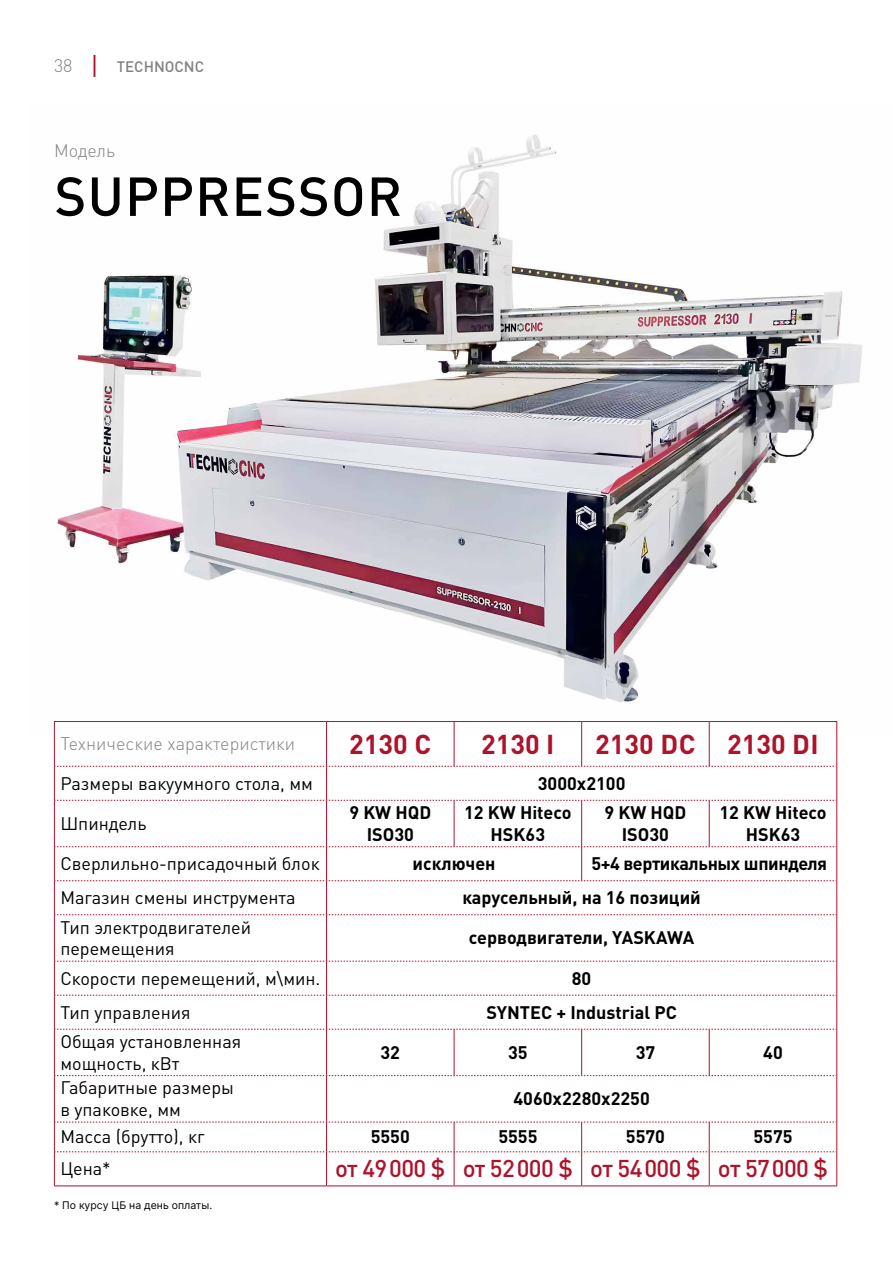
<style>
.page{position:relative;width:893px;height:1263px;background:#fff}
.page>*{position:absolute;margin:0;border:0;box-sizing:border-box;transform-origin:0 0}
.t1{font:500 54px "DIN Pro";letter-spacing:.02em;color:#000}
.t2{font:700 27px "DIN Pro";color:#ae132a}
.t3{font:500 24px "DIN Pro";letter-spacing:-.025em;color:#ae132a}
.t4{font:18px/21.6px "DIN Pro";color:#000}
.t5{font:700 18px/21.6px "DIN Pro";color:#000;text-align:center}
.t6{font:300 18px "DIN Pro";color:#808285}
.t7{font:700 18px "DIN Pro";letter-spacing:-.02em;color:#000}
.t8{font:500 15px "DIN Pro";color:#808285}
.t9{font:10.5px "Inter";color:#000}
.s1{font-weight:300;font-size:18px}
.s2{font-weight:400;font-size:25.5px;color:#ae132a}
</style>
<div class="page">
<img style="left:53px;top:134px;width:809px;height:604px">
<hr style="left:326px;top:722px;width:1px;height:44px;background:#ae132a">
<hr style="left:454px;top:722px;width:1px;height:44px;background:#ae132a">
<hr style="left:581px;top:722px;width:1px;height:44px;background:#ae132a">
<hr style="left:709px;top:722px;width:1px;height:44px;background:#ae132a">
<hr style="left:326px;top:766px;width:1px;height:34px;background:#ae132a">
<hr style="left:326px;top:800px;width:1px;height:46px;background:#ae132a">
<hr style="left:454px;top:800px;width:1px;height:46px;background:#ae132a">
<hr style="left:581px;top:800px;width:1px;height:46px;background:#ae132a">
<hr style="left:709px;top:800px;width:1px;height:46px;background:#ae132a">
<hr style="left:326px;top:847px;width:1px;height:33px;background:#ae132a">
<hr style="left:581px;top:847px;width:1px;height:33px;background:#ae132a">
<hr style="left:326px;top:881px;width:1px;height:33px;background:#ae132a">
<hr style="left:326px;top:915px;width:1px;height:46px;background:#ae132a">
<hr style="left:326px;top:961px;width:1px;height:34px;background:#ae132a">
<hr style="left:326px;top:995px;width:1px;height:34px;background:#ae132a">
<hr style="left:326px;top:1029px;width:1px;height:46px;background:#ae132a">
<hr style="left:454px;top:1029px;width:1px;height:46px;background:#ae132a">
<hr style="left:581px;top:1029px;width:1px;height:46px;background:#ae132a">
<hr style="left:709px;top:1029px;width:1px;height:46px;background:#ae132a">
<hr style="left:326px;top:1076px;width:1px;height:46px;background:#ae132a">
<hr style="left:326px;top:1152px;width:1px;height:33px;background:#ae132a">
<hr style="left:454px;top:1152px;width:1px;height:33px;background:#ae132a">
<hr style="left:581px;top:1152px;width:1px;height:33px;background:#ae132a">
<hr style="left:709px;top:1152px;width:1px;height:33px;background:#ae132a">
<svg style="left:55px;top:800px;width:781px;height:1px"></svg>
<svg style="left:55px;top:846px;width:781px;height:1px"></svg>
<svg style="left:55px;top:880px;width:781px;height:1px"></svg>
<svg style="left:55px;top:914px;width:781px;height:1px"></svg>
<svg style="left:55px;top:961px;width:781px;height:1px"></svg>
<svg style="left:55px;top:995px;width:781px;height:1px"></svg>
<svg style="left:55px;top:1029px;width:781px;height:1px"></svg>
<svg style="left:55px;top:1075px;width:781px;height:1px"></svg>
<svg style="left:55px;top:1122px;width:781px;height:30px"></svg>
<svg style="left:55px;top:766px;width:781px;height:1px"></svg>
<hr style="left:54px;top:721px;width:273px;height:1px;background:#ae132a">
<hr style="left:54px;top:722px;width:1px;height:44px;background:#ae132a">
<hr style="left:327px;top:721px;width:127px;height:1px;background:#ae132a">
<hr style="left:454px;top:721px;width:128px;height:1px;background:#ae132a">
<hr style="left:582px;top:721px;width:127px;height:1px;background:#ae132a">
<hr style="left:709px;top:721px;width:128px;height:1px;background:#ae132a">
<hr style="left:836px;top:722px;width:1px;height:44px;background:#ae132a">
<hr style="left:54px;top:766px;width:1px;height:34px;background:#ae132a">
<hr style="left:836px;top:766px;width:1px;height:34px;background:#ae132a">
<hr style="left:54px;top:800px;width:1px;height:47px;background:#ae132a">
<hr style="left:836px;top:800px;width:1px;height:47px;background:#ae132a">
<hr style="left:54px;top:847px;width:1px;height:34px;background:#ae132a">
<hr style="left:836px;top:847px;width:1px;height:34px;background:#ae132a">
<hr style="left:54px;top:881px;width:1px;height:34px;background:#ae132a">
<hr style="left:836px;top:881px;width:1px;height:34px;background:#ae132a">
<hr style="left:54px;top:915px;width:1px;height:46px;background:#ae132a">
<hr style="left:836px;top:915px;width:1px;height:46px;background:#ae132a">
<hr style="left:54px;top:961px;width:1px;height:34px;background:#ae132a">
<hr style="left:836px;top:961px;width:1px;height:34px;background:#ae132a">
<hr style="left:54px;top:995px;width:1px;height:34px;background:#ae132a">
<hr style="left:836px;top:995px;width:1px;height:34px;background:#ae132a">
<hr style="left:54px;top:1029px;width:1px;height:47px;background:#ae132a">
<hr style="left:836px;top:1029px;width:1px;height:47px;background:#ae132a">
<hr style="left:54px;top:1076px;width:1px;height:46px;background:#ae132a">
<hr style="left:836px;top:1076px;width:1px;height:46px;background:#ae132a">
<hr style="left:54px;top:1122px;width:1px;height:30px;background:#ae132a">
<hr style="left:836px;top:1122px;width:1px;height:30px;background:#ae132a">
<hr style="left:54px;top:1152px;width:1px;height:33px;background:#ae132a">
<hr style="left:836px;top:1152px;width:1px;height:33px;background:#ae132a">
<hr style="left:54px;top:1185px;width:273px;height:1px;background:#ae132a">
<hr style="left:327px;top:1185px;width:127px;height:1px;background:#ae132a">
<hr style="left:454px;top:1185px;width:128px;height:1px;background:#ae132a">
<hr style="left:582px;top:1185px;width:127px;height:1px;background:#ae132a">
<hr style="left:709px;top:1185px;width:128px;height:1px;background:#ae132a">
<p class="t8" style="left:54px;top:55px;width:152px"><span class="s1">38</span> <span class="s2">|</span> TECHNOCNC</p>
<p class="t6" style="left:54px;top:137px;width:63px">Модель</p>
<h1 class="t1" style="left:55px;top:153px;width:349px">SUPPRESSOR</h1>
<p class="t6" style="left:60px;top:730px;width:236px">Технические характеристики</p>
<h2 class="t2" style="left:349px;top:721px;width:83px">2130 C</h2>
<h2 class="t2" style="left:481px;top:721px;width:75px">2130 I</h2>
<h2 class="t2" style="left:595px;top:721px;width:225px">2130 DC 2130 DI</h2>
<p class="t4" style="left:60px;top:771px;width:254px">Размеры вакуумного стола, мм</p>
<p class="t5" style="left:538px;top:770px;width:89px">3000x2100</p>
<p class="t4" style="left:60px;top:811px;width:88px">Шпиндель</p>
<p class="t5" style="left:349px;top:800px;width:83px">9 KW HQD<br>ISO30</p>
<p class="t5" style="left:464px;top:800px;width:109px">12 KW Hiteco<br>HSK63</p>
<p class="t5" style="left:604px;top:800px;width:83px">9 KW HQD<br>ISO30</p>
<p class="t5" style="left:719px;top:800px;width:109px">12 KW Hiteco<br>HSK63</p>
<p class="t4" style="left:60px;top:851px;width:261px">Сверлильно-присадочный блок</p>
<p class="t5" style="left:413px;top:851px;width:85px">исключен</p>
<p class="t7" style="left:591px;top:849px;width:237px">5+4 вертикальных шпинделя</p>
<p class="t4" style="left:60px;top:885px;width:237px">Магазин смены инструмента</p>
<p class="t5" style="left:462px;top:885px;width:240px">карусельный, на 16 позиций</p>
<p class="t4" style="left:60px;top:914px;width:192px">Тип электродвигателей перемещения</p>
<p class="t5" style="left:469px;top:925px;width:227px">серводвигатели, YASKAWA</p>
<p class="t4" style="left:60px;top:965px;width:262px">Скорости перемещений, м\мин.</p>
<p class="t5" style="left:572px;top:965px;width:21px">80</p>
<p class="t4" style="left:60px;top:999px;width:132px">Тип управления</p>
<p class="t5" style="left:486px;top:999px;width:192px">SYNTEC + Industrial PC</p>
<p class="t4" style="left:60px;top:1029px;width:182px">Общая установленная мощность, кВт</p>
<p class="t5" style="left:380px;top:1039px;width:21px">32</p>
<p class="t5" style="left:508px;top:1039px;width:21px">35</p>
<p class="t5" style="left:636px;top:1039px;width:21px">37</p>
<p class="t5" style="left:763px;top:1039px;width:21px">40</p>
<p class="t4" style="left:60px;top:1075px;width:175px">Габаритные размеры в упаковке, мм</p>
<p class="t5" style="left:513px;top:1086px;width:138px">4060x2280x2250</p>
<p class="t4" style="left:60px;top:1124px;width:146px">Масса (брутто), кг</p>
<p class="t5" style="left:371px;top:1124px;width:41px">5550</p>
<p class="t5" style="left:498px;top:1124px;width:41px">5555</p>
<p class="t5" style="left:626px;top:1124px;width:41px">5570</p>
<p class="t5" style="left:753px;top:1124px;width:41px">5575</p>
<p class="t4" style="left:60px;top:1156px;width:52px">Цена*</p>
<h3 class="t3" style="left:335px;top:1149px;width:495px">от 49000 $ от 52000 $ от 54000 $ от 57000 $</h3>
<p class="t9" style="left:54px;top:1197px;width:160px">* По курсу ЦБ на день оплаты.</p>
</div>
